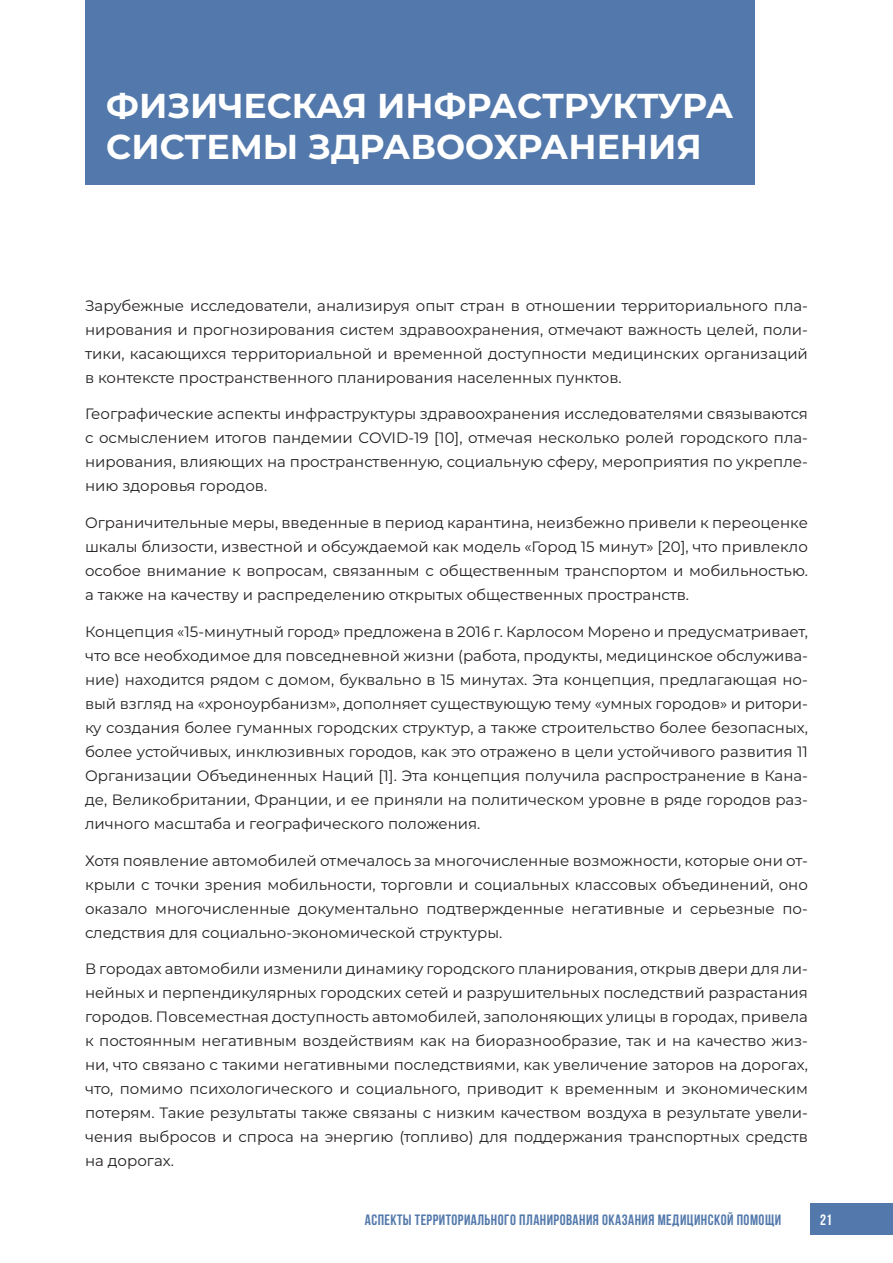
<style>
.page{position:relative;width:893px;height:1263px;background:#fff}
.page>*{position:absolute;margin:0;border:0;box-sizing:border-box;transform-origin:0 0}
.заголовок{font:700 34.5px/40.5px "Montserrat";color:#fff}
.набор{font:15px/24px "Montserrat";color:#231f20;text-align:justify}
.t1{font:700 15px "Bebas Neue";letter-spacing:.03em;color:#5379ac}
.t2{font:700 15px "Bebas Neue";color:#fff}
</style>
<div class="page">
<div style="left:810px;top:1203px;width:83px;height:31px;background:#5379ac"></div>
<div style="left:85px;top:0;width:669px;height:185px;background:#5379ac"></div>
<p class="заголовок" style="left:106px;top:84px;width:628px">ФИЗИЧЕСКАЯ ИНФРАСТРУКТУРА<br>СИСТЕМЫ ЗДРАВООХРАНЕНИЯ</p>
<p class="набор" style="left:85px;top:293px;width:724px">Зарубежные исследователи, анализируя опыт стран в отношении территориального пла&shy;нирования и прогнозирования систем здравоохранения, отмечают важность целей, поли&shy;тики, касающихся территориальной и временной доступности медицинских организаций в контексте пространственного планирования населенных пунктов.</p>
<p class="набор" style="left:85px;top:401px;width:724px">Географические аспекты инфраструктуры здравоохранения исследователями связываются с осмыслением итогов пандемии COVID-19 [10], отмечая несколько ролей городского пла&shy;нирования, влияющих на пространственную, социальную сферу, мероприятия по укрепле&shy;нию здоровья городов.</p>
<p class="набор" style="left:85px;top:510px;width:724px">Ограничительные меры, введенные в период карантина, неизбежно привели к переоценке шкалы близости, известной и обсуждаемой как модель «Город 15 минут» [20], что привлекло особое внимание к вопросам, связанным с общественным транспортом и мобильностью. а также на качеству и распределению открытых общественных пространств.</p>
<p class="набор" style="left:85px;top:619px;width:724px">Концепция «15-минутный город» предложена в 2016 г. Карлосом Морено и предусматривает, что все необходимое для повседневной жизни (работа, продукты, медицинское обслужива&shy;ние) находится рядом с домом, буквально в 15 минутах. Эта концепция, предлагающая но&shy;вый взгляд на «хроноурбанизм», дополняет существующую тему «умных городов» и ритори&shy;ку создания более гуманных городских структур, а также строительство более безопасных, более устойчивых, инклюзивных городов, как это отражено в цели устойчивого развития 11<br>Организации Объединенных Наций [1]. Эта концепция получила распространение в Кана&shy;де, Великобритании, Франции, и ее приняли на политическом уровне в ряде городов раз&shy;личного масштаба и географического положения.</p>
<p class="набор" style="left:85px;top:848px;width:724px">Хотя появление автомобилей отмечалось за многочисленные возможности, которые они от&shy;крыли с точки зрения мобильности, торговли и социальных классовых объединений, оно оказало многочисленные документально подтвержденные негативные и серьезные по&shy;следствия для социально-экономической структуры.</p>
<p class="набор" style="left:85px;top:956px;width:724px">В городах автомобили изменили динамику городского планирования, открыв двери для ли&shy;нейных и перпендикулярных городских сетей и разрушительных последствий разрастания городов. Повсеместная доступность автомобилей, заполоняющих улицы в городах, привела к постоянным негативным воздействиям как на биоразнообразие, так и на качество жиз&shy;ни, что связано с такими негативными последствиями, как увеличение заторов на дорогах, что, помимо психологического и социального, приводит к временным и экономическим потерям. Такие результаты также связаны с низким качеством воздуха в результате увели&shy;чения выбросов и спроса на энергию (топливо) для поддержания транспортных средств на дорогах.</p>
<p class="t1" style="left:365px;top:1211px;width:418px">АСПЕКТЫ ТЕРРИТОРИАЛЬНОГО ПЛАНИРОВАНИЯ ОКАЗАНИЯ МЕДИЦИНСКОЙ ПОМОЩИ</p>
<p class="t2" style="left:820px;top:1211px;width:13px">21</p>
</div>
